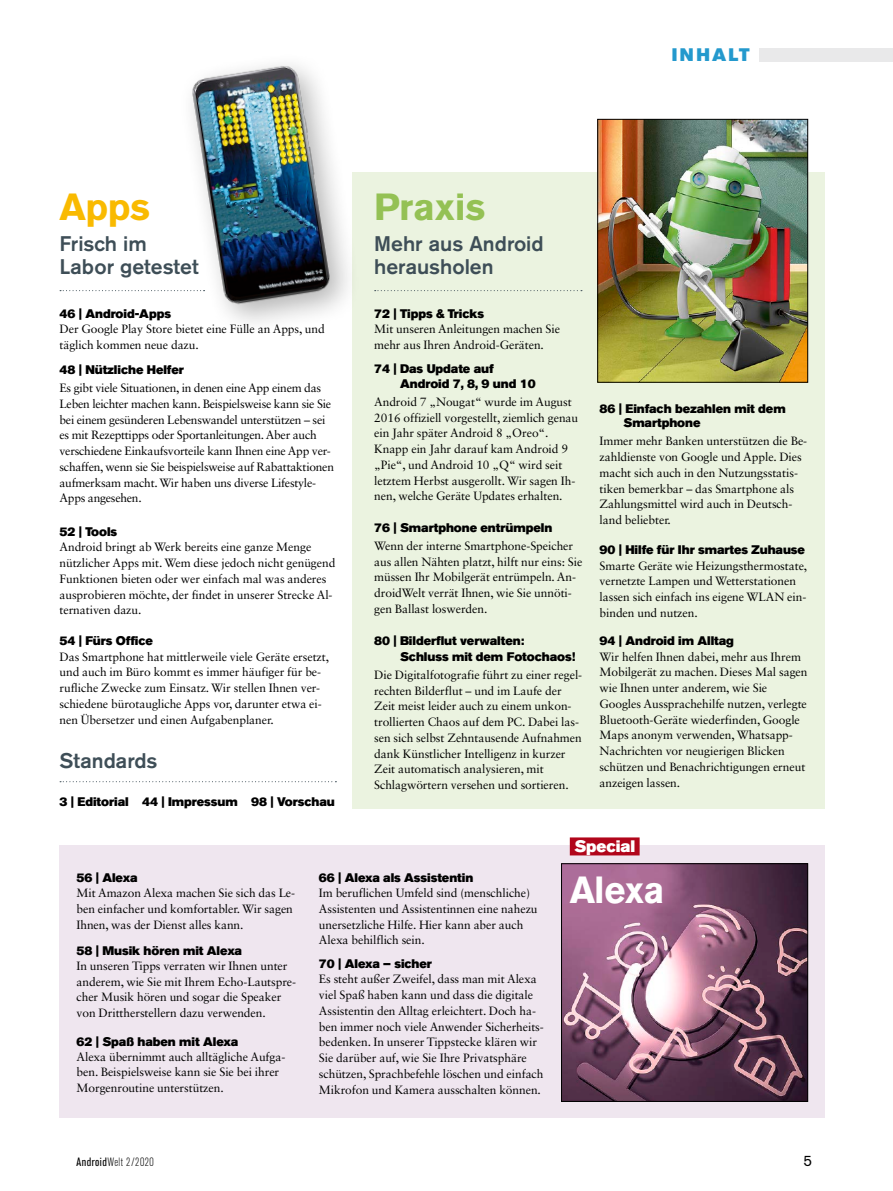
<style>
.page{position:relative;width:893px;height:1191px;background:#fff}
.page>*{position:absolute;margin:0;border:0;box-sizing:border-box;transform-origin:0 0}
.t1{font:700 37.5px "Akzidenz Grotesk BQ";color:#94c154}
.t2{font:700 37.5px "Akzidenz Grotesk BQ";letter-spacing:-.01em;color:#fff;scale:.96 1}
.t3{font:700 37.5px "Akzidenz Grotesk BQ";color:#f9ba00}
.t4{font:500 21px/22.6px "Akzidenz Grotesk BQ";color:#3e4e57}
.t5{font:18px "Akzidenz Grotesk BQ Super";letter-spacing:.125em;color:#2499cd}
.t6{font:16.5px "Akzidenz Grotesk BQ Super";letter-spacing:-.005em;color:#fff}
.t7{font:15px "Akzidenz Grotesk BQ";color:#000}
.t8{font:12.3px/15.1px "Akzidenz Grotesk BQ Super";letter-spacing:-.005em;color:#000}
.t9{font:12px/15.8px "Sabon LT Std";letter-spacing:-.005em;color:#000}
.t10{font:300 condensed 12px "Akzidenz Grotesk BQ";letter-spacing:.04em;color:#000}
.s1{font-weight:400}
</style>
<div class="page">
<div style="left:353px;top:172px;width:472px;height:637px;background:#ebf3e0"></div>
<div style="left:60px;top:845px;width:765px;height:272px;background:#efe6ef"></div>
<img style="left:563px;top:865px;width:243px;height:234px">
<div style="left:561px;top:863px;width:247px;height:238px;border:1px solid #000"></div>
<img style="left:599px;top:121px;width:207px;height:259px">
<div style="left:597px;top:119px;width:211px;height:263px;border:1px solid #000"></div>
<svg style="left:375px;top:290px;width:207px;height:1px"></svg>
<svg style="left:60px;top:781px;width:276px;height:1px"></svg>
<div style="left:570px;top:837px;width:70px;height:18px;background:#b1061b"></div>
<svg style="left:60px;top:290px;width:118px;height:1px"></svg>
<div style="left:178px;top:51px;width:184px;height:285px;background:#000;opacity:.3"></div>
<img style="left:180px;top:53px;width:169px;height:270px">
<div style="left:759px;top:48px;width:134px;height:13px;background:#e9e9ea"></div>
<h3 class="t5" style="left:672px;top:44px;width:79px">INHALT</h3>
<p class="t3" style="left:60px;top:185px;width:92px">Apps</p>
<p class="t4" style="left:60px;top:232px;width:141px">Frisch im<br>Labor getestet</p>
<p class="t8" style="left:60px;top:306px;width:113px">46 | Android-Apps</p>
<p class="t9" style="left:60px;top:321px;width:267px">Der Google Play Store bietet eine Fülle an Apps, und täglich kommen neue dazu.</p>
<p class="t8" style="left:60px;top:362px;width:126px">48 | Nützliche Helfer</p>
<p class="t9" style="left:60px;top:380px;width:276px">Es gibt viele Situationen, in denen eine App einem das Leben leichter machen kann. Beispielsweise kann sie Sie bei einem gesünderen Lebenswandel unterstützen – sei es mit Rezepttipps oder Sportanleitungen. Aber auch verschiedene Einkaufsvorteile kann Ihnen eine App ver&shy;schaffen, wenn sie Sie beispielsweise auf Rabattaktionen aufmerksam macht. Wir haben uns diverse Lifestyle-Apps angesehen.</p>
<p class="t8" style="left:60px;top:524px;width:59px">52 | Tools</p>
<p class="t9" style="left:60px;top:539px;width:277px">Android bringt ab Werk bereits eine ganze Menge nützlicher Apps mit. Wem diese jedoch nicht genügend Funktionen bieten oder wer einfach mal was anderes ausprobieren möchte, der findet in unserer Strecke Al&shy;ternativen dazu.</p>
<p class="t8" style="left:60px;top:633px;width:95px">54 | Fürs Office</p>
<p class="t9" style="left:60px;top:648px;width:271px">Das Smartphone hat mittlerweile viele Geräte ersetzt, und auch im Büro kommt es immer häufiger für be&shy;rufliche Zwecke zum Einsatz. Wir stellen Ihnen ver&shy;schiedene bürotaugliche Apps vor, darunter etwa ei&shy;nen Übersetzer und einen Aufgabenplaner.</p>
<p class="t4" style="left:60px;top:749px;width:100px">Standards</p>
<p class="t8" style="left:60px;top:794px;width:277px">3 | Editorial 44 | Impressum 98 | Vorschau</p>
<p class="t1" style="left:374px;top:185px;width:112px">Praxis</p>
<p class="t4" style="left:374px;top:232px;width:171px">Mehr aus Android herausholen</p>
<p class="t8" style="left:374px;top:306px;width:111px">72 | Tipps &amp; Tricks</p>
<p class="t9" style="left:374px;top:321px;width:187px">Mit unseren Anleitungen machen Sie mehr aus Ihren Android-Geräten.</p>
<p class="t8" style="left:400px;top:361px;width:137px;text-indent:-26px">74 | Das Update auf<br>Android 7, 8, 9 und 10</p>
<p class="t9" style="left:374px;top:394px;width:205px">Android 7 „Nougat“ wurde im August 2016 offiziell vorgestellt, ziemlich genau ein Jahr später Android 8 „Oreo“.<br>Knapp ein Jahr darauf kam Android 9 „Pie“, und Android 10 „Q“ wird seit letztem Herbst ausgerollt. Wir sagen Ih&shy;nen, welche Geräte Updates erhalten.</p>
<p class="t8" style="left:374px;top:520px;width:180px">76 | Smartphone entrümpeln</p>
<p class="t9" style="left:374px;top:538px;width:210px">Wenn der interne Smartphone-Speicher aus allen Nähten platzt, hilft nur eins: Sie müssen Ihr Mobilgerät entrümpeln. An&shy;droidWelt verrät Ihnen, wie Sie unnöti&shy;gen Ballast loswerden.</p>
<p class="t8" style="left:400px;top:633px;width:177px;text-indent:-26px">80 | Bilderflut verwalten:<br>Schluss mit dem Fotochaos!</p>
<p class="t9" style="left:374px;top:666px;width:210px">Die Digitalfotografie führt zu einer regel&shy;rechten Bilderflut – und im Laufe der Zeit meist leider auch zu einem unkon&shy;trollierten Chaos auf dem PC. Dabei las&shy;sen sich selbst Zehntausende Aufnahmen dank Künstlicher Intelligenz in kurzer Zeit automatisch analysieren, mit Schlagwörtern versehen und sortieren.</p>
<p class="t8" style="left:623px;top:402px;width:164px;line-height:13.6px;text-indent:-24px">86 | Einfach bezahlen mit dem<br>Smartphone</p>
<p class="t9" style="left:600px;top:433px;width:209px">Immer mehr Banken unterstützen die Be&shy;zahldienste von Google und Apple. Dies macht sich auch in den Nutzungsstatis&shy;tiken bemerkbar – das Smartphone als Zahlungsmittel wird auch in Deutsch&shy;land beliebter.</p>
<p class="t8" style="left:600px;top:542px;width:207px">90 | Hilfe für Ihr smartes Zuhause</p>
<p class="t9" style="left:600px;top:557px;width:209px">Smarte Geräte wie Heizungsthermostate, vernetzte Lampen und Wetterstationen lassen sich einfach ins eigene WLAN ein&shy;binden und nutzen.</p>
<p class="t8" style="left:600px;top:633px;width:136px">94 | Android im Alltag</p>
<p class="t9" style="left:600px;top:648px;width:209px">Wir helfen Ihnen dabei, mehr aus Ihrem Mobilgerät zu machen. Dieses Mal sagen wie Ihnen unter anderem, wie Sie Googles Aussprachehilfe nutzen, verlegte Bluetooth-Geräte wiederfinden, Google Maps anonym verwenden, Whatsapp-Nachrichten vor neugierigen Blicken schützen und Benachrichtigungen erneut anzeigen lassen.</p>
<p class="t8" style="left:77px;top:870px;width:63px">56 | Alexa</p>
<p class="t9" style="left:77px;top:885px;width:220px">Mit Amazon Alexa machen Sie sich das Le&shy;ben einfacher und komfortabler. Wir sagen<br>Ihnen, was der Dienst alles kann.</p>
<p class="t8" style="left:77px;top:942px;width:167px">58 | Musik hören mit Alexa</p>
<p class="t9" style="left:77px;top:957px;width:221px">In unseren Tipps verraten wir Ihnen unter anderem, wie Sie mit Ihrem Echo-Lautspre&shy;cher Musik hören und sogar die Speaker von Drittherstellern dazu verwenden.</p>
<p class="t8" style="left:77px;top:1033px;width:163px">62 | Spaß haben mit Alexa</p>
<p class="t9" style="left:77px;top:1048px;width:210px">Alexa übernimmt auch alltägliche Aufga&shy;ben. Beispielsweise kann sie Sie bei ihrer<br>Morgenroutine unterstützen.</p>
<p class="t8" style="left:319px;top:870px;width:156px">66 | Alexa als Assistentin</p>
<p class="t9" style="left:319px;top:885px;width:220px">Im beruflichen Umfeld sind (menschliche)<br>Assistenten und Assistentinnen eine nahezu unersetzliche Hilfe. Hier kann aber auch Alexa behilflich sein.</p>
<p class="t8" style="left:319px;top:956px;width:115px">70 | Alexa – sicher</p>
<p class="t9" style="left:319px;top:971px;width:226px">Es steht außer Zweifel, dass man mit Alexa viel Spaß haben kann und dass die digitale Assistentin den Alltag erleichtert. Doch ha&shy;ben immer noch viele Anwender Sicherheits&shy;bedenken. In unserer Tippstecke klären wir Sie darüber auf, wie Sie Ihre Privatsphäre schützen, Sprachbefehle löschen und einfach Mikrofon und Kamera ausschalten können.</p>
<p class="t6" style="left:574px;top:837px;width:62px">Special</p>
<p class="t2" style="left:570px;top:868px;width:100px">Alexa</p>
<p class="t10" style="left:77px;top:1155px;width:79px"><span class="s1">Android</span>Welt 2/2020</p>
<p class="t7" style="left:803px;top:1152px;width:10px">5</p>
</div>
